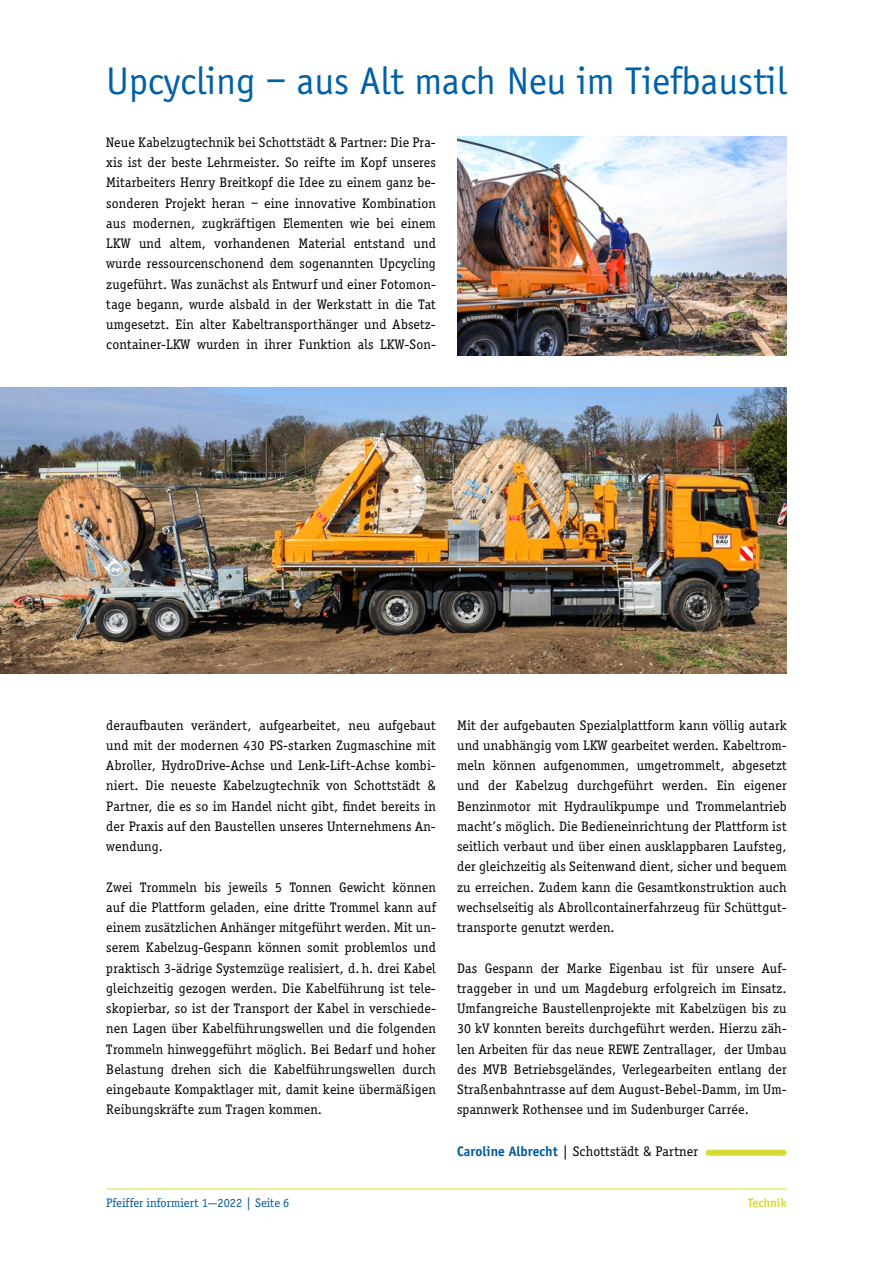
<style>
.page{position:relative;width:893px;height:1263px;background:#fff}
.page>*{position:absolute;margin:0;border:0;box-sizing:border-box;transform-origin:0 0}
.t1{font:39.75px "Officina Sans";color:#0061a7}
.t2{font:14.25px/20.2px "Officina Serif";letter-spacing:.01em;color:#000;text-align:justify}
.t3{font:12.75px "Officina Serif";color:#005a9e}
.t4{font:700 12.75px "Officina Sans";color:#d7db35}
.s1{font-family:"Officina Sans";font-weight:700;color:#005a9e}
</style>
<div class="page">
<img style="left:457px;top:136px;width:330px;height:220px">
<img style="left:0;top:388px;width:787px;height:285px">
<hr style="left:107px;top:1188px;width:679px;height:1px;background:#d7db35">
<div style="left:708px;top:1150px;width:76px;height:6px;background:#d7db35"></div>
<h1 class="t1" style="left:106px;top:58px;width:682px">Upcycling – aus Alt mach Neu im Tiefbaustil</h1>
<p class="t2" style="left:106px;top:132px;width:331px">Neue Kabelzugtechnik bei Schottstädt &amp; Partner: Die Pra&shy;xis ist der beste Lehrmeister. So reifte im Kopf unseres Mitarbeiters Henry Breitkopf die Idee zu einem ganz be&shy;sonderen Projekt heran – eine innovative Kombination aus modernen, zugkräftigen Elementen wie bei einem LKW und altem, vorhandenen Material entstand und wurde ressourcenschonend dem sogenannten Upcycling zugeführt. Was zunächst als Entwurf und einer Fotomon&shy;tage begann, wurde alsbald in der Werkstatt in die Tat umgesetzt. Ein alter Kabeltransporthänger und Absetz&shy;container-LKW wurden in ihrer Funktion als LKW-Son-</p>
<p class="t2" style="left:106px;top:715px;width:331px">deraufbauten verändert, aufgearbeitet, neu aufgebaut und mit der modernen 430 PS-starken Zugmaschine mit Abroller, HydroDrive-Achse und Lenk-Lift-Achse kombi&shy;niert. Die neueste Kabelzugtechnik von Schottstädt &amp; Partner, die es so im Handel nicht gibt, findet bereits in der Praxis auf den Baustellen unseres Unternehmens An&shy;wendung.</p>
<p class="t2" style="left:106px;top:877px;width:331px">Zwei Trommeln bis jeweils 5 Tonnen Gewicht können auf die Plattform geladen, eine dritte Trommel kann auf einem zusätzlichen Anhänger mitgeführt werden. Mit un&shy;serem Kabelzug-Gespann können somit problemlos und praktisch 3-ädrige Systemzüge realisiert, d. h. drei Kabel gleichzeitig gezogen werden. Die Kabelführung ist tele&shy;skopierbar, so ist der Transport der Kabel in verschiede&shy;nen Lagen über Kabelführungswellen und die folgenden Trommeln hinweggeführt möglich. Bei Bedarf und hoher Belastung drehen sich die Kabelführungswellen durch eingebaute Kompaktlager mit, damit keine übermäßigen Reibungskräfte zum Tragen kommen.</p>
<p class="t2" style="left:457px;top:715px;width:331px">Mit der aufgebauten Spezialplattform kann völlig autark und unabhängig vom LKW gearbeitet werden. Kabeltrom&shy;meln können aufgenommen, umgetrommelt, abgesetzt und der Kabelzug durchgeführt werden. Ein eigener Benzinmotor mit Hydraulikpumpe und Trommelantrieb macht’s möglich. Die Bedieneinrichtung der Plattform ist seitlich verbaut und über einen ausklappbaren Laufsteg, der gleichzeitig als Seitenwand dient, sicher und bequem zu erreichen. Zudem kann die Gesamtkonstruktion auch wechselseitig als Abrollcontainerfahrzeug für Schüttgut&shy;transporte genutzt werden.</p>
<p class="t2" style="left:457px;top:958px;width:331px">Das Gespann der Marke Eigenbau ist für unsere Auf&shy;traggeber in und um Magdeburg erfolgreich im Einsatz.<br>Umfangreiche Baustellenprojekte mit Kabelzügen bis zu 30 kV konnten bereits durchgeführt werden. Hierzu zäh&shy;len Arbeiten für das neue REWE Zentrallager, der Umbau des MVB Betriebsgeländes, Verlegearbeiten entlang der Straßenbahntrasse auf dem August-Bebel-Damm, im Um&shy;spannwerk Rothensee und im Sudenburger Carrée.</p>
<p class="t2" style="left:457px;top:1141px;width:242px"><span class="s1">Caroline Albrecht</span> | Schottstädt &amp; Partner</p>
<p class="t3" style="left:106px;top:1195px;width:185px">Pfeiffer informiert 1—2022 | Seite 6</p>
<p class="t4" style="left:748px;top:1195px;width:40px">Technik</p>
</div>
